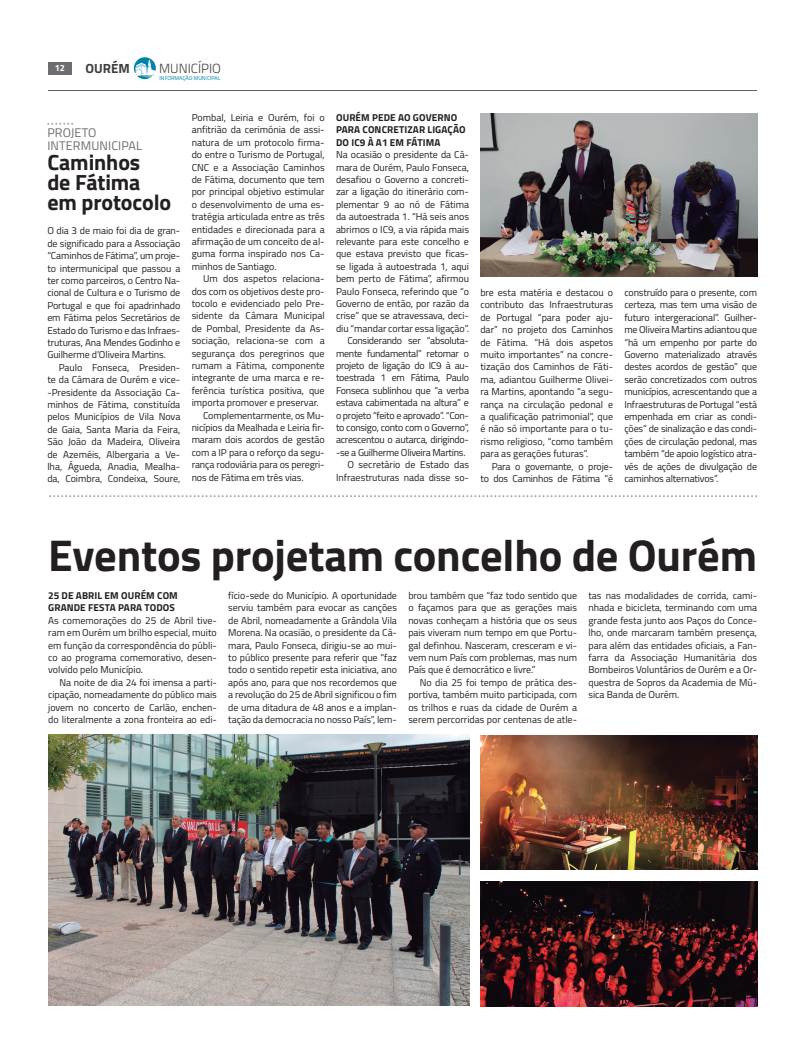
<style>
.page{position:relative;width:794px;height:1049px;background:#fff}
.page>*{position:absolute;margin:0;border:0;box-sizing:border-box;transform-origin:0 0}
.t1{font:700 44.5px "Titillium";letter-spacing:-.005em;color:#231f20}
.t2{font:700 22px/20px "Titillium";letter-spacing:-.005em;color:#231f20}
.t3{font:300 13.3px "Titillium";color:#3e3e3f}
.t4{font:700 13.3px "Titillium";color:#3e3e3f}
.t5{font:12.5px/12.4px "Titillium";letter-spacing:.01em;color:#6c6d70}
.t6{font:10px/12.4px "Titillium";letter-spacing:-.005em;color:#231f20;text-align:justify}
.t7{font:10px "Titillium";letter-spacing:-.025em;color:#231f20}
.t8{font:700 10px/12.4px "Titillium";letter-spacing:.01em;color:#231f20}
.t9{font:700 9px "Titillium";color:#fff}
.t10{font:5.5px "Titillium";color:#0083a8}
</style>
<div class="page">
<div style="left:48px;top:62px;width:24px;height:13px;background:#6c6d70"></div>
<svg style="left:134px;top:57px;width:22px;height:22px"></svg>
<hr style="left:48px;top:90px;width:709px;height:1px;background:#606063">
<svg style="left:47px;top:123px;width:26px;height:2px"></svg>
<img style="left:480px;top:735px;width:277px;height:135px">
<img style="left:480px;top:113px;width:277px;height:163px">
<svg style="left:49px;top:495px;width:708px;height:2px"></svg>
<img style="left:48px;top:734px;width:421px;height:271px">
<img style="left:480px;top:882px;width:277px;height:124px">
<p class="t9" style="left:55px;top:61px;width:12px">12</p>
<h3 class="t4" style="left:86px;top:58px;width:46px">OURÉM</h3>
<h3 class="t3" style="left:159px;top:59px;width:63px">MUNICÍPIO</h3>
<p class="t10" style="left:160px;top:74px;width:62px">INFORMAÇÃO MUNICIPAL</p>
<p class="t5" style="left:47px;top:126px;width:96px">PROJETO<br>INTERMUNICIPAL</p>
<h2 class="t2" style="left:47px;top:151px;width:125px">Caminhos<br>de Fátima em protocolo</h2>
<p class="t6" style="left:47px;top:224px;width:134px">O dia 3 de maio foi dia de gran&shy;de significado para a Associação “Caminhos de Fátima”, um proje&shy;to intermunicipal que passou a ter como parceiros, o Centro Na&shy;cional de Cultura e o Turismo de Portugal e que foi apadrinhado em Fátima pelos Secretários de Estado do Turismo e das Infraes&shy;truturas, Ana Mendes Godinho e Guilherme d’Oliveira Martins.</p>
<p class="t6" style="left:47px;top:361px;width:134px;text-indent:11px">Paulo Fonseca, Presiden&shy;te da Câmara de Ourém e vice--Presidente da Associação Ca&shy;minhos de Fátima, constituída pelos Municípios de Vila Nova de Gaia, Santa Maria da Feira, São João da Madeira, Oliveira de Azeméis, Albergaria a Ve&shy;lha, Águeda, Anadia, Mealha&shy;da, Coimbra, Condeixa, Soure,</p>
<p class="t6" style="left:192px;top:111px;width:134px">Pombal, Leiria e Ourém, foi o anfitrião da cerimónia de assi&shy;natura de um protocolo firma&shy;do entre o Turismo de Portugal, CNC e a Associação Caminhos de Fátima, documento que tem por principal objetivo estimular o desenvolvimento de uma es&shy;tratégia articulada entre as três entidades e direcionada para a afirmação de um conceito de al&shy;guma forma inspirado nos Ca&shy;minhos de Santiago.</p>
<p class="t6" style="left:203px;top:272px;width:123px">Um dos aspetos relaciona-</p>
<p class="t6" style="left:192px;top:284px;width:134px">dos com os objetivos deste pro-</p>
<p class="t6" style="left:192px;top:297px;width:134px">tocolo e evidenciado pelo Pre-</p>
<p class="t6" style="left:192px;top:309px;width:134px">sidente da Câmara Municipal</p>
<p class="t6" style="left:192px;top:322px;width:134px">de Pombal, Presidente da As-</p>
<p class="t6" style="left:192px;top:334px;width:134px">sociação, relaciona-se com a</p>
<p class="t6" style="left:192px;top:346px;width:134px">segurança dos peregrinos que</p>
<p class="t6" style="left:192px;top:359px;width:134px">rumam a Fátima, componente</p>
<p class="t6" style="left:192px;top:371px;width:134px">integrante de uma marca e re-</p>
<p class="t6" style="left:192px;top:384px;width:134px">ferência turística positiva, que</p>
<p class="t6" style="left:192px;top:396px;width:129px">importa promover e preservar.</p>
<p class="t6" style="left:203px;top:408px;width:123px">Complementarmente, os Mu-</p>
<p class="t6" style="left:192px;top:421px;width:134px">nicípios da Mealhada e Leiria fir-</p>
<p class="t6" style="left:192px;top:433px;width:134px">maram dois acordos de gestão</p>
<p class="t6" style="left:192px;top:446px;width:134px">com a IP para o reforço da segu-</p>
<p class="t6" style="left:192px;top:458px;width:134px">rança rodoviária para os peregri-</p>
<p class="t6" style="left:192px;top:470px;width:113px">nos de Fátima em três vias.</p>
<p class="t8" style="left:336px;top:111px;width:131px">OURÉM PEDE AO GOVERNO<br>PARA CONCRETIZAR LIGAÇÃO<br>DO IC9 À A1 EM FÁTIMA</p>
<p class="t6" style="left:336px;top:148px;width:134px">Na ocasião o presidente da Câ-</p>
<p class="t6" style="left:336px;top:160px;width:134px">mara de Ourém, Paulo Fonseca,</p>
<p class="t6" style="left:336px;top:173px;width:134px">desafiou o Governo a concreti-</p>
<p class="t6" style="left:336px;top:185px;width:134px">zar a ligação do itinerário com-</p>
<p class="t6" style="left:336px;top:198px;width:134px">plementar 9 ao nó de Fátima</p>
<p class="t6" style="left:336px;top:210px;width:134px">da autoestrada 1. “Há seis anos</p>
<p class="t6" style="left:336px;top:222px;width:134px">abrimos o IC9, a via rápida mais</p>
<p class="t6" style="left:336px;top:235px;width:134px">relevante para este concelho e</p>
<p class="t6" style="left:336px;top:247px;width:134px">que estava previsto que ficas-</p>
<p class="t6" style="left:336px;top:260px;width:134px">se ligada à autoestrada 1, aqui</p>
<p class="t6" style="left:336px;top:272px;width:134px">bem perto de Fátima”, afirmou</p>
<p class="t6" style="left:336px;top:284px;width:134px">Paulo Fonseca, referindo que “o</p>
<p class="t6" style="left:336px;top:297px;width:134px">Governo de então, por razão da</p>
<p class="t6" style="left:336px;top:309px;width:134px">crise” que se atravessava, deci-</p>
<p class="t6" style="left:336px;top:322px;width:134px">diu “mandar cortar essa ligação”.</p>
<p class="t7" style="left:347px;top:333px;width:123px">Considerando ser “absoluta-</p>
<p class="t7" style="left:336px;top:346px;width:134px">mente fundamental” retomar o</p>
<p class="t7" style="left:336px;top:358px;width:134px">projeto de ligação do IC9 à au-</p>
<p class="t7" style="left:336px;top:370px;width:134px">toestrada 1 em Fátima, Paulo</p>
<p class="t7" style="left:336px;top:383px;width:134px">Fonseca sublinhou que “a verba</p>
<p class="t7" style="left:336px;top:395px;width:134px">estava cabimentada na altura” e</p>
<p class="t7" style="left:336px;top:408px;width:134px">o projeto “feito e aprovado”. “Con-</p>
<p class="t7" style="left:336px;top:420px;width:134px">to consigo, conto com o Governo”,</p>
<p class="t7" style="left:336px;top:432px;width:134px">acrescentou o autarca, dirigindo-</p>
<p class="t7" style="left:336px;top:445px;width:131px">-se a Guilherme Oliveira Martins.</p>
<p class="t6" style="left:347px;top:458px;width:123px">O secretário de Estado das</p>
<p class="t6" style="left:336px;top:470px;width:134px">Infraestruturas nada disse so-</p>
<p class="t6" style="left:480px;top:286px;width:134px">bre esta matéria e destacou o contributo das Infraestruturas de Portugal “para poder aju&shy;dar” no projeto dos Caminhos de Fátima. “Há dois aspetos muito importantes” na concre&shy;tização dos Caminhos de Fáti&shy;ma, adiantou Guilherme Olivei&shy;ra Martins, apontando “a segu&shy;rança na circulação pedonal e a qualificação patrimonial”, que é não só importante para o tu&shy;rismo religioso, “como também para as gerações futuras”.</p>
<p class="t6" style="left:480px;top:459px;width:134px;text-align:right">Para o governante, o proje-<br>to dos Caminhos de Fátima “é</p>
<p class="t6" style="left:624px;top:286px;width:134px">construído para o presente, com certeza, mas tem uma visão de futuro intergeracional”. Guilher&shy;me Oliveira Martins adiantou que “há um empenho por parte do Governo materializado através destes acordos de gestão” que serão concretizados com outros municípios, acrescentando que a Infraestruturas de Portugal “está empenhada em criar as condi&shy;ções” de sinalização e das condi&shy;ções de circulação pedonal, mas também “de apoio logístico atra&shy;vés de ações de divulgação de caminhos alternativos”.</p>
<h1 class="t1" style="left:48px;top:522px;width:710px">Eventos projetam concelho de Ourém</h1>
<p class="t8" style="left:48px;top:589px;width:131px">25 DE ABRIL EM OURÉM COM<br>GRANDE FESTA PARA TODOS</p>
<p class="t6" style="left:48px;top:613px;width:170px">As comemorações do 25 de Abril tive&shy;ram em Ourém um brilho especial, muito em função da correspondência do públi&shy;co ao programa comemorativo, desen&shy;volvido pelo Município.</p>
<p class="t6" style="left:48px;top:675px;width:170px;text-indent:11px">Na noite de dia 24 foi imensa a parti&shy;cipação, nomeadamente do público mais jovem no concerto de Carlão, enchen&shy;do literalmente a zona fronteira ao edi-</p>
<p class="t6" style="left:228px;top:589px;width:170px">fício-sede do Município. A oportunidade serviu também para evocar as canções de Abril, nomeadamente a Grândola Vila Morena. Na ocasião, o presidente da Câ&shy;mara, Paulo Fonseca, dirigiu-se ao mui&shy;to público presente para referir que “faz todo o sentido repetir esta iniciativa, ano após ano, para que nos recordemos que a revolução do 25 de Abril significou o fim de uma ditadura de 48 anos e a implan&shy;tação da democracia no nosso País”, lem-</p>
<p class="t6" style="left:408px;top:589px;width:170px">brou também que “faz todo sentido que o façamos para que as gerações mais novas conheçam a história que os seus pais viveram num tempo em que Portu&shy;gal definhou. Nasceram, cresceram e vi&shy;vem num País com problemas, mas num País que é democrático e livre.”</p>
<p class="t6" style="left:408px;top:675px;width:170px;text-indent:11px">No dia 25 foi tempo de prática des&shy;portiva, também muito participada, com os trilhos e ruas da cidade de Ourém a serem percorridas por centenas de atle-</p>
<p class="t6" style="left:588px;top:589px;width:170px">tas nas modalidades de corrida, cami&shy;nhada e bicicleta, terminando com uma grande festa junto aos Paços do Conce&shy;lho, onde marcaram também presença, para além das entidades oficiais, a Fan&shy;farra da Associação Humanitária dos Bombeiros Voluntários de Ourém e a Or&shy;questra de Sopros da Academia de Mú&shy;sica Banda de Ourém.</p>
</div>
